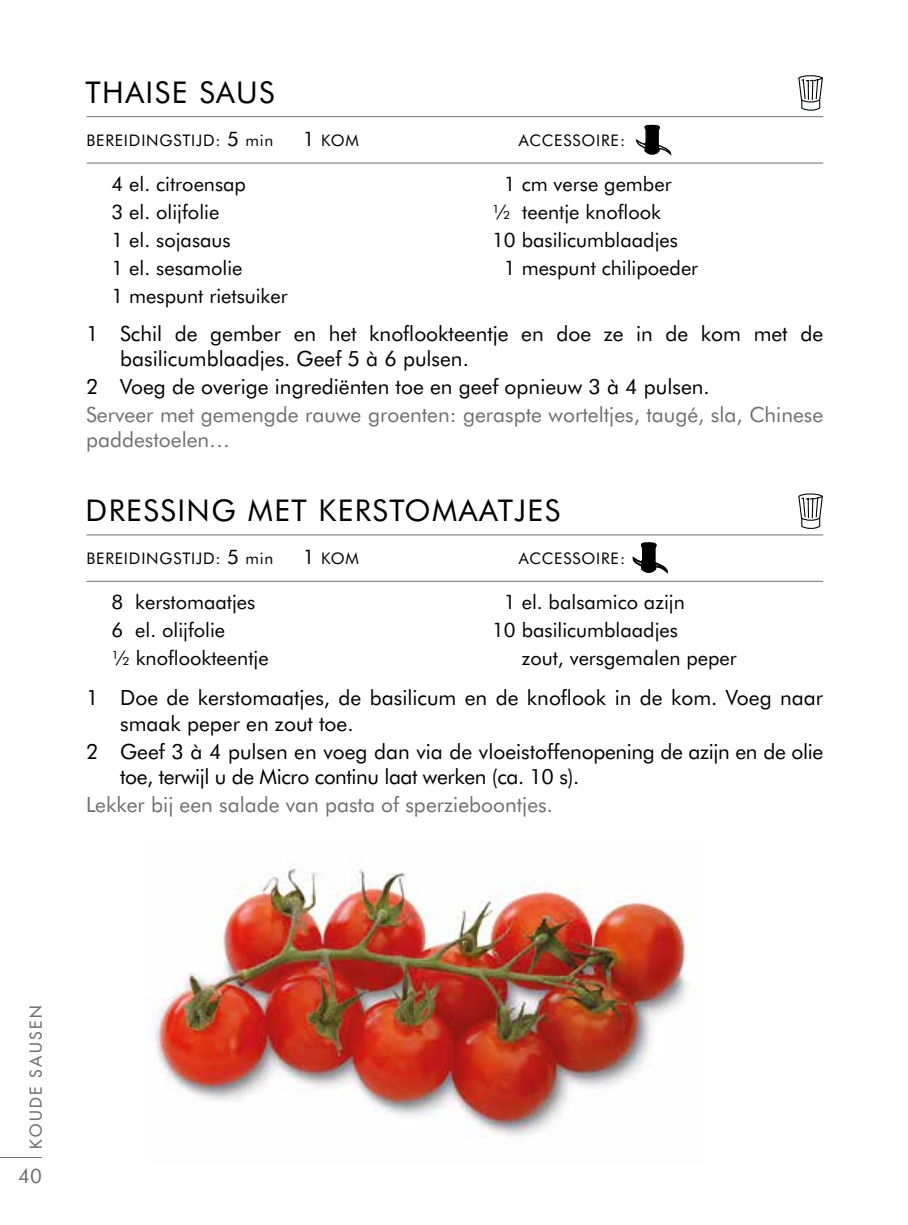
<style>
.page{position:relative;width:908px;height:1225px;background:#fff}
.page>*{position:absolute;margin:0;border:0;box-sizing:border-box;transform-origin:0 0}
.t1{font:30px "Futura BT";letter-spacing:.05em;color:#000}
.t2{font:21px/25.2px "Futura BT";color:#000}
.t3{font:21px/25.2px "Futura BT";color:#706f6f}
.t4{font:21px/25.2px "Futura BT";letter-spacing:-.02em;color:#000}
.t5{font:20px/28px "Futura BT";color:#000}
.t6{font:20px "Futura BT";color:#706f6f}
.t7{font:16px "Futura BT";letter-spacing:.05em;color:#000}
.t8{font:16px "Futura";letter-spacing:.15em;color:#706f6f}
.s1{font-size:20px}
</style>
<div class="page">
<svg style="left:798px;top:75px;width:25px;height:36px"></svg>
<svg style="left:798px;top:493px;width:25px;height:36px"></svg>
<hr style="left:86px;top:116px;width:736px;height:1px;background:#706f6f">
<hr style="left:86px;top:162px;width:736px;height:1px;background:#706f6f">
<hr style="left:86px;top:534px;width:736px;height:1px;background:#706f6f">
<hr style="left:86px;top:581px;width:736px;height:1px;background:#706f6f">
<hr style="left:0;top:1157px;width:42px;height:1px;background:#706f6f">
<svg style="left:635px;top:124px;width:36px;height:40px"></svg>
<svg style="left:631px;top:542px;width:37px;height:40px"></svg>
<img style="left:155px;top:866px;width:540px;height:271px">
<h1 class="t1" style="left:85px;top:74px;width:190px">THAISE SAUS</h1>
<p class="t7" style="left:86px;top:130px;width:188px">BEREIDINGSTIJD: <span class="s1">5</span> min</p>
<p class="t7" style="left:302px;top:130px;width:58px"><span class="s1">1</span> KOM</p>
<p class="t7" style="left:518px;top:130px;width:108px">ACCESSOIRE:</p>
<p class="t5" style="left:111px;top:169px;width:178px">4 el. citroensap<br>3 el. olijfolie<br>1 el. sojasaus<br>1 el. sesamolie<br>1 mespunt rietsuiker</p>
<p class="t5" style="left:503px;top:169px;width:169px">1 cm verse gember</p>
<p class="t5" style="left:492px;top:197px;width:170px">½ teentje knoflook</p>
<p class="t5" style="left:492px;top:225px;width:187px">10 basilicumblaadjes</p>
<p class="t5" style="left:503px;top:253px;width:196px">1 mespunt chilipoeder</p>
<p class="t2" style="left:120px;top:320px;width:704px;text-indent:-34px">1 Schil de gember en het knoflookteentje en doe ze in de kom met de basilicumblaadjes. Geef 5 à 6 pulsen.</p>
<p class="t2" style="left:86px;top:374px;width:624px">2 Voeg de overige ingrediënten toe en geef opnieuw 3 à 4 pulsen.</p>
<p class="t3" style="left:86px;top:402px;width:738px">Serveer met gemengde rauwe groenten: geraspte worteltjes, taugé, sla, Chinese paddestoelen…</p>
<h1 class="t1" style="left:85px;top:492px;width:476px">DRESSING MET KERSTOMAATJES</h1>
<p class="t7" style="left:86px;top:548px;width:188px">BEREIDINGSTIJD: <span class="s1">5</span> min</p>
<p class="t7" style="left:302px;top:548px;width:58px"><span class="s1">1</span> KOM</p>
<p class="t7" style="left:518px;top:548px;width:108px">ACCESSOIRE:</p>
<p class="t5" style="left:111px;top:588px;width:158px">8 kerstomaatjes<br>6 el. olijfolie<br>½ knoflookteentje</p>
<p class="t5" style="left:503px;top:588px;width:182px">1 el. balsamico azijn</p>
<p class="t5" style="left:492px;top:616px;width:187px">10 basilicumblaadjes</p>
<p class="t5" style="left:521px;top:644px;width:217px">zout, versgemalen peper</p>
<p class="t2" style="left:120px;top:685px;width:704px;text-indent:-34px">1 Doe de kerstomaatjes, de basilicum en de knoflook in de kom. Voeg naar smaak peper en zout toe.</p>
<p class="t4" style="left:120px;top:738px;width:704px;text-indent:-34px">2 Geef 3 à 4 pulsen en voeg dan via de vloeistoffenopening de azijn en de olie toe, terwijl u de Micro continu laat werken (ca. 10 s).</p>
<p class="t3" style="left:86px;top:791px;width:468px">Lekker bij een salade van pasta of sperzieboontjes.</p>
<p class="t8" style="left:25px;top:1149px;width:145px;rotate:-90deg">KOUDE SAUSEN</p>
<p class="t6" style="left:18px;top:1163px;width:25px">40</p>
</div>
